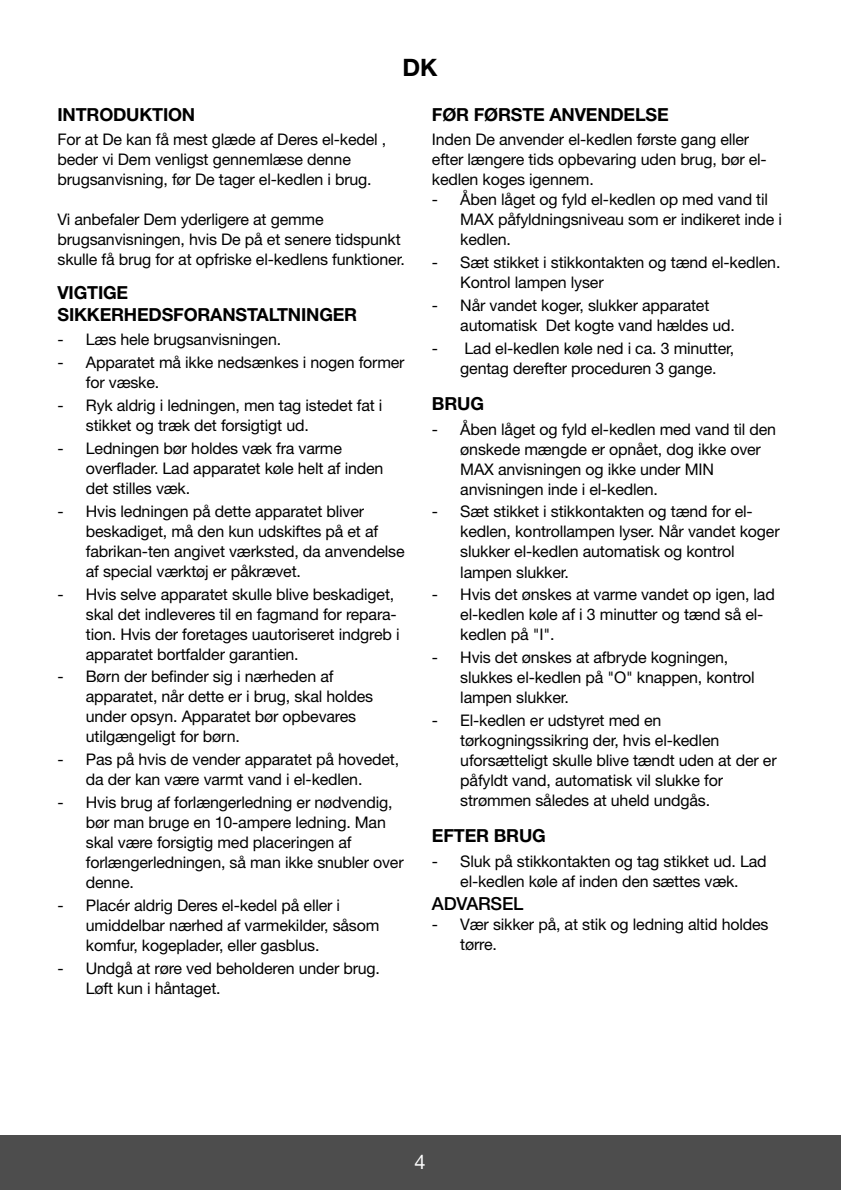
<style>
.page{position:relative;width:841px;height:1190px;background:#fff}
.page>*{position:absolute;margin:0;border:0;box-sizing:border-box;transform-origin:0 0}
.t1{font:700 24px "Helvetica Neue";color:#000}
.t2{font:20px "Helvetica Neue";color:#fff}
.t3{font:700 18px/22px "Helvetica Neue";letter-spacing:-.01em;color:#000}
.t4{font:500 18px "Helvetica Neue";letter-spacing:-.01em;color:#000}
.t5{font:16px/20px "Helvetica Neue";letter-spacing:-.01em;color:#000}
</style>
<div class="page">
<div style="left:0;top:1135px;width:841px;height:54px;background:#4d4d4d"></div>
<h1 class="t1" style="left:402px;top:59px;width:36px">DK</h1>
<p class="t3" style="left:57px;top:105px;width:139px">INTRODUKTION</p>
<p class="t5" style="left:57px;top:131px;width:330px">For at De kan få mest glæde af Deres el-kedel , beder vi Dem venligst gennemlæse denne brugsanvisning, før De tager el-kedlen i brug.</p>
<p class="t5" style="left:57px;top:211px;width:349px">Vi anbefaler Dem yderligere at gemme brugsanvisningen, hvis De på et senere tidspunkt skulle få brug for at opfriske el-kedlens funktioner.</p>
<p class="t3" style="left:57px;top:283px;width:301px">VIGTIGE<br>SIKKERHEDSFORANSTALTNINGER</p>
<p class="t5" style="left:57px;top:331px;width:225px">- Læs hele brugsanvisningen.</p>
<p class="t5" style="left:86px;top:354px;width:320px;text-indent:-28px">- Apparatet må ikke nedsænkes i nogen former for væske.</p>
<p class="t5" style="left:86px;top:396px;width:298px;text-indent:-28px">- Ryk aldrig i ledningen, men tag istedet fat i stikket og træk det forsigtigt ud.</p>
<p class="t5" style="left:86px;top:439px;width:299px;text-indent:-28px">- Ledningen bør holdes væk fra varme overflader. Lad apparatet køle helt af inden det stilles væk.</p>
<p class="t5" style="left:86px;top:502px;width:320px;text-indent:-28px">- Hvis ledningen på dette apparatet bliver beskadiget, må den kun udskiftes på et af fabrikan-ten angivet værksted, da anvendelse af special værktøj er påkrævet.</p>
<p class="t5" style="left:86px;top:585px;width:315px;text-indent:-28px">- Hvis selve apparatet skulle blive beskadiget, skal det indleveres til en fagmand for repara&shy;tion. Hvis der foretages uautoriseret indgreb i apparatet bortfalder garantien.</p>
<p class="t5" style="left:86px;top:668px;width:289px;text-indent:-28px">- Børn der befinder sig i nærheden af apparatet, når dette er i brug, skal holdes under opsyn. Apparatet bør opbevares utilgængeligt for børn.</p>
<p class="t5" style="left:57px;top:751px;width:343px;text-align:center">- Pas på hvis de vender apparatet på hovedet, da der kan være varmt vand i el-kedlen.</p>
<p class="t5" style="left:86px;top:793px;width:319px;text-indent:-28px">- Hvis brug af forlængerledning er nødvendig, bør man bruge en 10-ampere ledning. Man skal være forsigtig med placeringen af forlængerledningen, så man ikke snubler over denne.</p>
<p class="t5" style="left:86px;top:896px;width:295px;text-indent:-28px">- Placér aldrig Deres el-kedel på eller i umiddelbar nærhed af varmekilder, såsom komfur, kogeplader, eller gasblus.</p>
<p class="t5" style="left:86px;top:959px;width:296px;text-indent:-28px">- Undgå at røre ved beholderen under brug.<br>Løft kun i håntaget.</p>
<p class="t3" style="left:432px;top:105px;width:238px">FØR FØRSTE ANVENDELSE</p>
<p class="t5" style="left:432px;top:131px;width:336px">Inden De anvender el-kedlen første gang eller efter længere tids opbevaring uden brug, bør el&shy;kedlen koges igennem.</p>
<p class="t5" style="left:460px;top:191px;width:323px;text-indent:-28px">- Åben låget og fyld el-kedlen op med vand til<br>MAX påfyldningsniveau som er indikeret inde i kedlen.</p>
<p class="t5" style="left:460px;top:254px;width:322px;text-indent:-28px">- Sæt stikket i stikkontakten og tænd el-kedlen.<br>Kontrol lampen lyser</p>
<p class="t5" style="left:460px;top:297px;width:276px;text-indent:-28px">- Når vandet koger, slukker apparatet automatisk Det kogte vand hældes ud.</p>
<p class="t5" style="left:460px;top:339px;width:275px;text-indent:-28px">- Lad el-kedlen køle ned i ca. 3 minutter, gentag derefter proceduren 3 gange.</p>
<p class="t3" style="left:432px;top:394px;width:54px">BRUG</p>
<p class="t5" style="left:460px;top:420px;width:317px;text-indent:-28px">- Åben låget og fyld el-kedlen med vand til den ønskede mængde er opnået, dog ikke over MAX anvisningen og ikke under MIN anvisningen inde i el-kedlen.</p>
<p class="t5" style="left:460px;top:503px;width:321px;text-indent:-28px">- Sæt stikket i stikkontakten og tænd for el&shy;kedlen, kontrollampen lyser. Når vandet koger slukker el-kedlen automatisk og kontrol lampen slukker.</p>
<p class="t5" style="left:460px;top:586px;width:316px;text-indent:-28px">- Hvis det ønskes at varme vandet op igen, lad el-kedlen køle af i 3 minutter og tænd så el&shy;kedlen på "I".</p>
<p class="t5" style="left:460px;top:649px;width:296px;text-indent:-28px">- Hvis det ønskes at afbryde kogningen, slukkes el-kedlen på "O" knappen, kontrol lampen slukker.</p>
<p class="t5" style="left:460px;top:711px;width:318px;text-indent:-28px">- El-kedlen er udstyret med en tørkogningssikring der, hvis el-kedlen uforsætteligt skulle blive tændt uden at der er påfyldt vand, automatisk vil slukke for strømmen således at uheld undgås.</p>
<p class="t3" style="left:432px;top:826px;width:115px">EFTER BRUG</p>
<p class="t5" style="left:432px;top:852px;width:336px;text-align:center">- Sluk på stikkontakten og tag stikket ud. Lad el-kedlen køle af inden den sættes væk.</p>
<p class="t4" style="left:432px;top:896px;width:93px">ADVARSEL</p>
<p class="t5" style="left:460px;top:915px;width:310px;text-indent:-28px">- Vær sikker på, at stik og ledning altid holdes tørre.</p>
<p class="t2" style="left:414px;top:1153px;width:13px">4</p>
</div>
